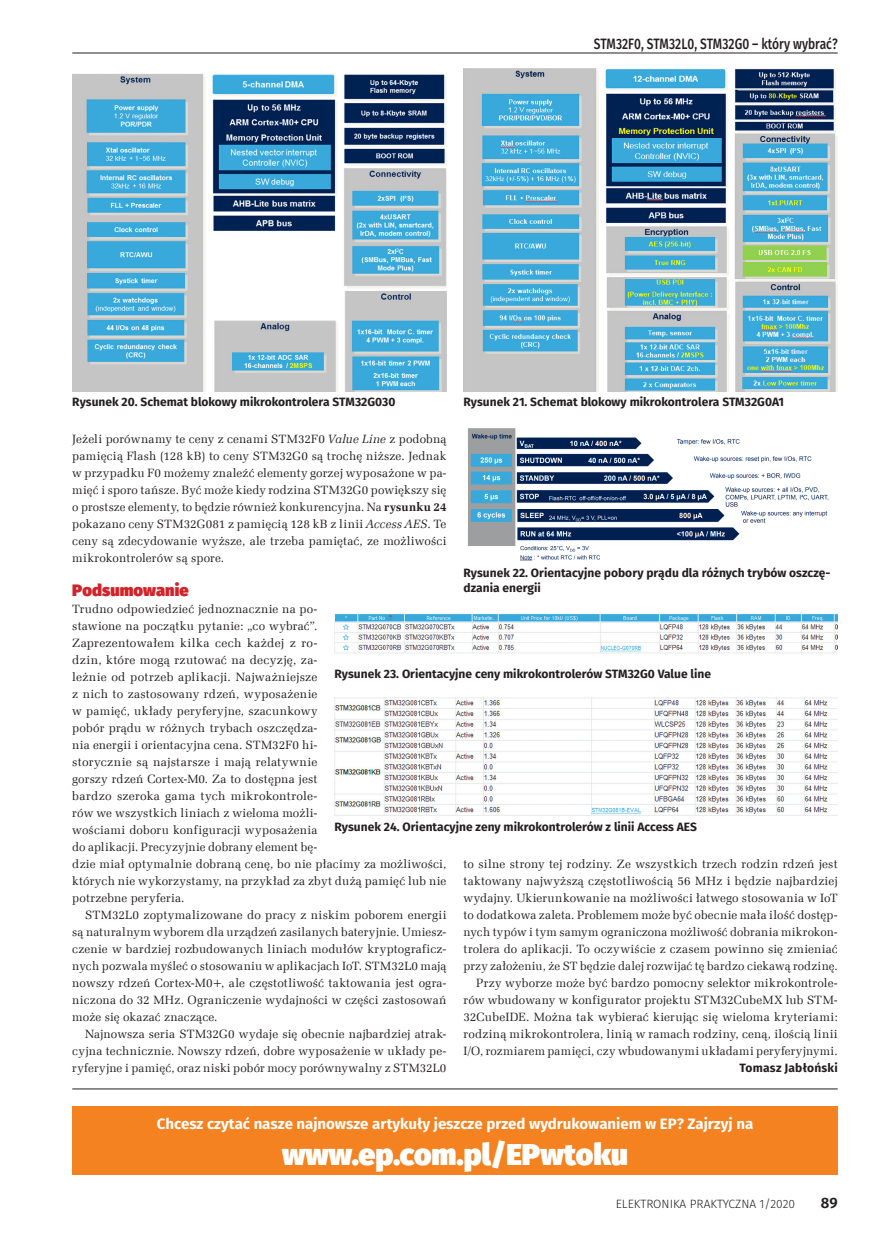
<style>
.page{position:relative;width:893px;height:1234px;background:#fff}
.page>*{position:absolute;margin:0;border:0;box-sizing:border-box;transform-origin:0 0}
._7_tabela_trec{font:900 30px "Fira Sans";color:#fff}
._3_Srodtytul{font:900 16.5px "Fira Sans";letter-spacing:.005em;color:#d1232a}
._7_tabela_trec-2{font:700 15px "Fira Sans";color:#fff}
.t1{font:500 15px "Fira Sans";color:#231f20;scale:.8 1}
.t2{font:600 15px "Fira Sans";color:#231f20}
._1_Body{font:12px/17px "Zapf Ellipt EU";letter-spacing:.015em;color:#231f20;text-align:justify}
._4_Podpis{font:700 12px/14.4px "Fira Sans";color:#231f20}
.t3{font:300 12px "Fira Sans";color:#231f20}
._0_autor{font:700 12px "Fira Sans";letter-spacing:.015em;color:#231f20}
.s1{font-style:italic}
.s2{font-weight:700}
</style>
<div class="page">
<img style="left:72px;top:73px;width:374px;height:318px">
<img style="left:463px;top:68px;width:375px;height:323px">
<img style="left:468px;top:428px;width:361px;height:133px">
<img style="left:334px;top:613px;width:504px;height:41px">
<img style="left:334px;top:697px;width:504px;height:119px">
<hr style="left:72px;top:53px;width:766px;height:1px;background:#231f20">
<hr style="left:72px;top:1088px;width:766px;height:1px;background:#231f20">
<div style="left:72px;top:1106px;width:766px;height:68px;background:#f58220"></div>
<p class="t1" style="left:594px;top:32px;width:306px">STM32F0, STM32L0, STM32G0 – który wybrać?</p>
<p class="_4_Podpis" style="left:72px;top:393px;width:325px">Rysunek 20. Schemat blokowy mikrokontrolera STM32G030</p>
<p class="_4_Podpis" style="left:463px;top:393px;width:322px">Rysunek 21. Schemat blokowy mikrokontrolera STM32G0A1</p>
<p class="_1_Body" style="left:72px;top:430px;width:376px">Jeżeli porównamy te ceny z cenami STM32F0 <span class="s1">Value Line</span> z podobną pamięcią Flash (128 kB) to ceny STM32G0 są trochę niższe. Jednak w przypadku F0 możemy znaleźć elementy gorzej wyposażone w pa&shy;mięć i sporo tańsze. Być może kiedy rodzina STM32G0 powiększy się o prostsze elementy, to będzie również konkurencyjna. Na <span class="s2">rysunku 24 </span>pokazano ceny STM32G081 z pamięcią 128 kB z linii <span class="s1">Access AES</span>. Te ceny są zdecydowanie wyższe, ale trzeba pamiętać, ze możliwości mikrokontrolerów są spore.</p>
<p class="_3_Srodtytul" style="left:72px;top:574px;width:118px">Podsumowanie</p>
<p class="_1_Body" style="left:72px;top:600px;width:376px;text-align:left">Trudno odpowiedzieć jednoznacznie na po-<br>stawione na początku pytanie: „co wybrać”.<br>Zaprezentowałem kilka cech każdej z ro-<br>dzin, które mogą rzutować na decyzję, za-<br>leżnie od potrzeb aplikacji. Najważniejsze<br>z nich to zastosowany rdzeń, wyposażenie<br>w pamięć, układy peryferyjne, szacunkowy<br>pobór prądu w różnych trybach oszczędza-<br>nia energii i orientacyjna cena. STM32F0 hi-<br>storycznie są najstarsze i mają relatywnie<br>gorszy rdzeń Cortex-M0. Za to dostępna jest<br>bardzo szeroka gama tych mikrokontrole-<br>rów we wszystkich liniach z wieloma możli-<br>wościami doboru konfiguracji wyposażenia<br>do aplikacji. Precyzyjnie dobrany element bę-<br>dzie miał optymalnie dobraną cenę, bo nie płacimy za możliwości, których nie wykorzystamy, na przykład za zbyt dużą pamięć lub nie potrzebne peryferia.</p>
<p class="_1_Body" style="left:72px;top:906px;width:376px;text-indent:13px">STM32L0 zoptymalizowane do pracy z niskim poborem energii są naturalnym wyborem dla urządzeń zasilanych bateryjnie. Umiesz&shy;czenie w bardziej rozbudowanych liniach modułów kryptograficz&shy;nych pozwala myśleć o stosowaniu w aplikacjach IoT. STM32L0 mają nowszy rdzeń Cortex-M0+, ale częstotliwość taktowania jest ogra&shy;niczona do 32 MHz. Ograniczenie wydajności w części zastosowań może się okazać znaczące.</p>
<p class="_1_Body" style="left:72px;top:1025px;width:376px;text-indent:13px">Najnowsza seria STM32G0 wydaje się obecnie najbardziej atrak&shy;cyjna technicznie. Nowszy rdzeń, dobre wyposażenie w układy pe&shy;ryferyjne i pamięć, oraz niski pobór mocy porównywalny z STM32L0</p>
<p class="_4_Podpis" style="left:463px;top:564px;width:368px">Rysunek 22. Orientacyjne pobory prądu dla różnych trybów oszczę&shy;dzania energii</p>
<p class="_4_Podpis" style="left:334px;top:665px;width:378px">Rysunek 23. Orientacyjne ceny mikrokontrolerów STM32G0 Value line</p>
<p class="_4_Podpis" style="left:334px;top:818px;width:364px">Rysunek 24. Orientacyjne zeny mikrokontrolerów z linii Access AES</p>
<p class="_1_Body" style="left:463px;top:855px;width:376px">to silne strony tej rodziny. Ze wszystkich trzech rodzin rdzeń jest taktowany najwyższą częstotliwością 56 MHz i będzie najbardziej wydajny. Ukierunkowanie na możliwości łatwego stosowania w IoT to dodatkowa zaleta. Problemem może być obecnie mała ilość dostęp&shy;nych typów i tym samym ograniczona możliwość dobrania mikrokon&shy;trolera do aplikacji. To oczywiście z czasem powinno się zmieniać przy założeniu, że ST będzie dalej rozwijać tę bardzo ciekawą rodzinę.</p>
<p class="_1_Body" style="left:463px;top:974px;width:376px;text-indent:13px">Przy wyborze może być bardzo pomocny selektor mikrokontrole&shy;rów wbudowany w konfigurator projektu STM32CubeMX lub STM-32CubeIDE. Można tak wybierać kierując się wieloma kryteriami: rodziną mikrokontrolera, linią w ramach rodziny, ceną, ilością linii I/O, rozmiarem pamięci, czy wbudowanymi układami peryferyjnymi.</p>
<p class="_0_autor" style="left:740px;top:1057px;width:100px">Tomasz Jabłoński</p>
<p class="_7_tabela_trec-2" style="left:157px;top:1111px;width:598px">Chcesz czytać nasze najnowsze artykuły jeszcze przed wydrukowaniem w EP? Zajrzyj na</p>
<p class="_7_tabela_trec" style="left:282px;top:1126px;width:347px">www.ep.com.pl/EPwtoku</p>
<p class="t3" style="left:616px;top:1195px;width:181px">ELEKTRONIKA PRAKTYCZNA 1/2020</p>
<p class="t2" style="left:821px;top:1190px;width:18px">89</p>
</div>
